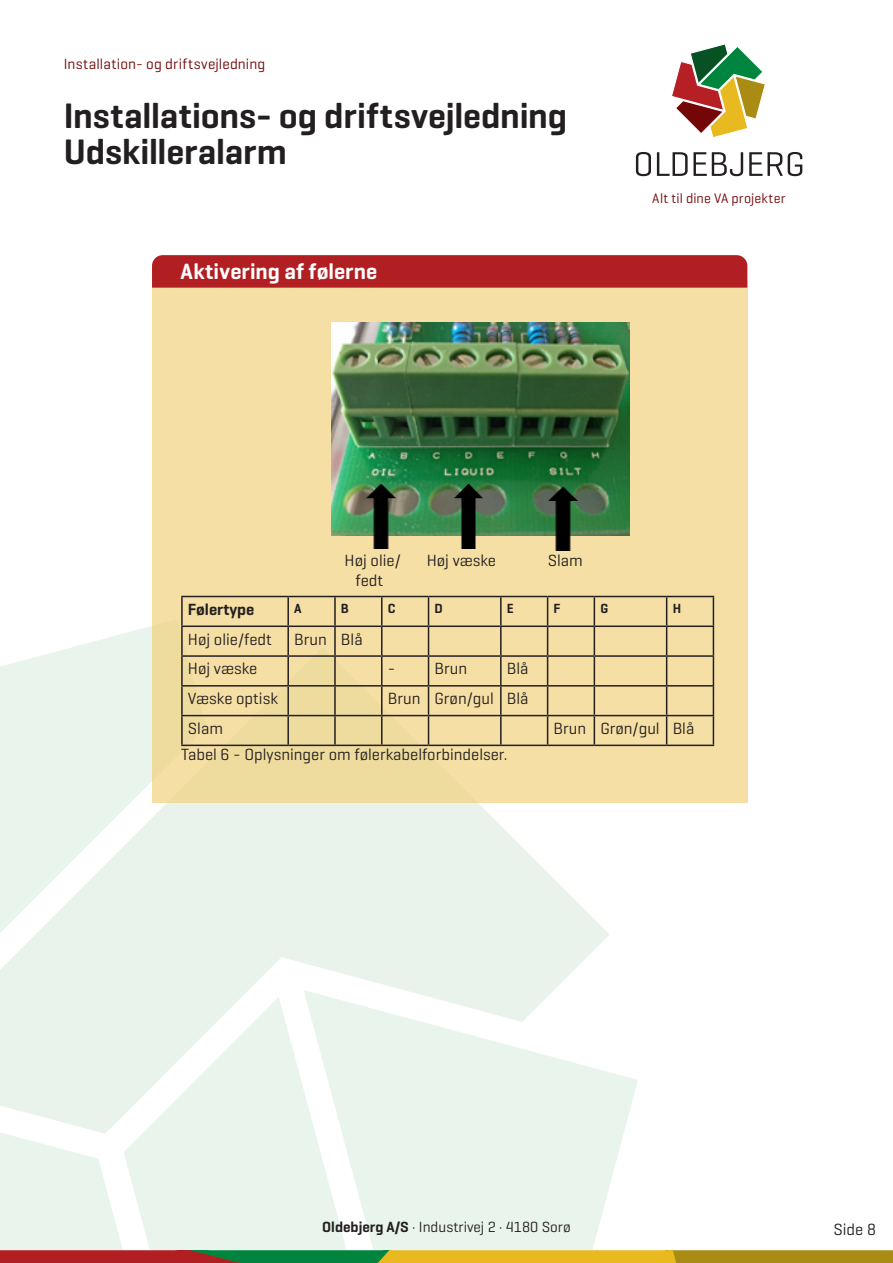
<style>
.page{position:relative;width:893px;height:1263px;background:#fff}
.page>*{position:absolute;margin:0;border:0;box-sizing:border-box;transform-origin:0 0}
.t1{font:600 36px/36px "Geogrotesque";letter-spacing:-.005em;color:#231f20}
.t2{font:600 22.5px "Geogrotesque";letter-spacing:.01em;color:#fff}
.Brød_9pkt_på_10_8{font:16.5px "Geogrotesque";color:#231f20}
.Brød_9pkt_på_10_8-2{font:600 16.5px "Geogrotesque";color:#231f20}
.t3{font:15px "Geogrotesque";color:#231f20}
.t4{font:15px "Geogrotesque";letter-spacing:.01em;color:#740607}
.t5{font:13.95px "Geogrotesque";letter-spacing:.01em;color:#740607}
.Brød_9pkt_på_10_8-3{font:600 13.5px "Geogrotesque";color:#231f20}
.s1{font-weight:600}
</style>
<div class="page">
<svg style="left:0;top:803px;width:609px;height:316px;background:#ebf4ed"></svg>
<svg style="left:109px;top:972px;width:176px;height:147px;fill:#e9f5ec"></svg>
<svg style="left:0;top:626px;width:221px;height:326px;background:#ecf5ee"></svg>
<svg style="left:285px;top:972px;width:353px;height:147px;fill:#e9f5ec"></svg>
<svg style="left:672px;top:44px;width:94px;height:93px"></svg>
<svg style="left:636px;top:152px;width:15px;height:24px"></svg>
<svg style="left:657px;top:152px;width:86px;height:24px"></svg>
<svg style="left:749px;top:152px;width:53px;height:24px"></svg>
<svg style="left:0;top:1119px;width:893px;height:144px"></svg>
<div style="left:152px;top:280px;width:595px;height:523px;background:#f5dfa4"></div>
<div style="left:152px;top:255px;width:595px;height:33px;background:#b21f23"></div>
<img style="left:331px;top:322px;width:299px;height:213px">
<img style="left:366px;top:484px;width:30px;height:64px">
<img style="left:453px;top:484px;width:30px;height:64px">
<hr style="left:181px;top:596px;width:107px;height:1px;background:#231f20">
<hr style="left:181px;top:597px;width:2px;height:28px;background:#231f20">
<hr style="left:288px;top:596px;width:47px;height:1px;background:#231f20">
<hr style="left:287px;top:597px;width:2px;height:28px;background:#231f20">
<hr style="left:335px;top:596px;width:47px;height:1px;background:#231f20">
<hr style="left:334px;top:597px;width:2px;height:28px;background:#231f20">
<hr style="left:382px;top:596px;width:46px;height:1px;background:#231f20">
<hr style="left:428px;top:596px;width:73px;height:1px;background:#231f20">
<hr style="left:501px;top:596px;width:47px;height:1px;background:#231f20">
<hr style="left:500px;top:597px;width:2px;height:28px;background:#231f20">
<hr style="left:548px;top:596px;width:46px;height:1px;background:#231f20">
<hr style="left:594px;top:596px;width:73px;height:1px;background:#231f20">
<hr style="left:667px;top:596px;width:47px;height:1px;background:#231f20">
<hr style="left:181px;top:625px;width:107px;height:2px;background:#231f20">
<hr style="left:181px;top:627px;width:2px;height:28px;background:#231f20">
<hr style="left:288px;top:625px;width:47px;height:2px;background:#231f20">
<hr style="left:287px;top:627px;width:2px;height:28px;background:#231f20">
<hr style="left:335px;top:625px;width:47px;height:2px;background:#231f20">
<hr style="left:334px;top:627px;width:2px;height:28px;background:#231f20">
<hr style="left:382px;top:625px;width:46px;height:2px;background:#231f20">
<hr style="left:428px;top:625px;width:73px;height:2px;background:#231f20">
<hr style="left:501px;top:625px;width:47px;height:2px;background:#231f20">
<hr style="left:500px;top:627px;width:2px;height:28px;background:#231f20">
<hr style="left:548px;top:625px;width:46px;height:2px;background:#231f20">
<hr style="left:594px;top:625px;width:73px;height:2px;background:#231f20">
<hr style="left:667px;top:625px;width:47px;height:2px;background:#231f20">
<hr style="left:181px;top:655px;width:107px;height:2px;background:#231f20">
<hr style="left:181px;top:657px;width:2px;height:28px;background:#231f20">
<hr style="left:288px;top:655px;width:47px;height:2px;background:#231f20">
<hr style="left:287px;top:657px;width:2px;height:28px;background:#231f20">
<hr style="left:335px;top:655px;width:47px;height:2px;background:#231f20">
<hr style="left:334px;top:657px;width:2px;height:28px;background:#231f20">
<hr style="left:382px;top:655px;width:46px;height:2px;background:#231f20">
<hr style="left:428px;top:655px;width:73px;height:2px;background:#231f20">
<hr style="left:501px;top:655px;width:47px;height:2px;background:#231f20">
<hr style="left:500px;top:657px;width:2px;height:28px;background:#231f20">
<hr style="left:548px;top:655px;width:46px;height:2px;background:#231f20">
<hr style="left:594px;top:655px;width:73px;height:2px;background:#231f20">
<hr style="left:667px;top:655px;width:47px;height:2px;background:#231f20">
<hr style="left:181px;top:685px;width:107px;height:1px;background:#231f20">
<hr style="left:181px;top:686px;width:2px;height:29px;background:#231f20">
<hr style="left:288px;top:685px;width:47px;height:1px;background:#231f20">
<hr style="left:287px;top:686px;width:2px;height:29px;background:#231f20">
<hr style="left:335px;top:685px;width:47px;height:1px;background:#231f20">
<hr style="left:334px;top:686px;width:2px;height:29px;background:#231f20">
<hr style="left:382px;top:685px;width:46px;height:1px;background:#231f20">
<hr style="left:428px;top:685px;width:73px;height:1px;background:#231f20">
<hr style="left:501px;top:685px;width:47px;height:1px;background:#231f20">
<hr style="left:500px;top:686px;width:2px;height:29px;background:#231f20">
<hr style="left:548px;top:685px;width:46px;height:1px;background:#231f20">
<hr style="left:594px;top:685px;width:73px;height:1px;background:#231f20">
<hr style="left:667px;top:685px;width:47px;height:1px;background:#231f20">
<hr style="left:181px;top:715px;width:107px;height:1px;background:#231f20">
<hr style="left:181px;top:716px;width:2px;height:29px;background:#231f20">
<hr style="left:288px;top:715px;width:47px;height:1px;background:#231f20">
<hr style="left:287px;top:716px;width:2px;height:29px;background:#231f20">
<hr style="left:335px;top:715px;width:47px;height:1px;background:#231f20">
<hr style="left:334px;top:716px;width:2px;height:29px;background:#231f20">
<hr style="left:382px;top:715px;width:46px;height:1px;background:#231f20">
<svg style="left:381px;top:597px;width:1px;height:148px"></svg>
<hr style="left:428px;top:715px;width:73px;height:1px;background:#231f20">
<svg style="left:428px;top:597px;width:1px;height:148px"></svg>
<hr style="left:501px;top:715px;width:47px;height:1px;background:#231f20">
<hr style="left:500px;top:716px;width:2px;height:29px;background:#231f20">
<hr style="left:548px;top:715px;width:46px;height:1px;background:#231f20">
<svg style="left:547px;top:597px;width:1px;height:148px"></svg>
<hr style="left:594px;top:715px;width:73px;height:1px;background:#231f20">
<svg style="left:594px;top:597px;width:1px;height:148px"></svg>
<hr style="left:667px;top:715px;width:47px;height:1px;background:#231f20">
<svg style="left:666px;top:597px;width:1px;height:148px"></svg>
<svg style="left:713px;top:597px;width:1px;height:148px"></svg>
<hr style="left:181px;top:745px;width:107px;height:1px;background:#231f20">
<hr style="left:288px;top:745px;width:47px;height:1px;background:#231f20">
<hr style="left:335px;top:745px;width:47px;height:1px;background:#231f20">
<hr style="left:382px;top:745px;width:46px;height:1px;background:#231f20">
<hr style="left:428px;top:745px;width:73px;height:1px;background:#231f20">
<hr style="left:501px;top:745px;width:47px;height:1px;background:#231f20">
<hr style="left:548px;top:745px;width:46px;height:1px;background:#231f20">
<hr style="left:594px;top:745px;width:73px;height:1px;background:#231f20">
<hr style="left:667px;top:745px;width:47px;height:1px;background:#231f20">
<img style="left:548px;top:486px;width:30px;height:65px">
<p class="t4" style="left:64px;top:54px;width:203px">Installation- og driftsvejledning</p>
<p class="t1" style="left:64px;top:97px;width:505px">Installations- og driftsvejledning<br>Udskilleralarm</p>
<p class="t2" style="left:180px;top:258px;width:198px">Aktivering af følerne</p>
<p class="t5" style="left:652px;top:190px;width:135px">Alt til dine VA projekter</p>
<p class="Brød_9pkt_på_10_8" style="left:345px;top:550px;width:58px">Høj olie/</p>
<p class="Brød_9pkt_på_10_8" style="left:427px;top:550px;width:71px">Høj væske</p>
<p class="Brød_9pkt_på_10_8" style="left:548px;top:550px;width:37px">Slam</p>
<p class="Brød_9pkt_på_10_8" style="left:356px;top:570px;width:29px">fedt</p>
<p class="Brød_9pkt_på_10_8-2" style="left:188px;top:599px;width:68px">Følertype</p>
<p class="Brød_9pkt_på_10_8-3" style="left:294px;top:600px;width:9px">A</p>
<p class="Brød_9pkt_på_10_8-3" style="left:341px;top:600px;width:10px">B</p>
<p class="Brød_9pkt_på_10_8-3" style="left:388px;top:600px;width:9px">C</p>
<p class="Brød_9pkt_på_10_8-3" style="left:434px;top:600px;width:10px">D</p>
<p class="Brød_9pkt_på_10_8-3" style="left:507px;top:600px;width:8px">E</p>
<p class="Brød_9pkt_på_10_8-3" style="left:554px;top:600px;width:8px">F</p>
<p class="Brød_9pkt_på_10_8-3" style="left:600px;top:600px;width:9px">G</p>
<p class="Brød_9pkt_på_10_8-3" style="left:673px;top:600px;width:10px">H</p>
<p class="Brød_9pkt_på_10_8" style="left:188px;top:629px;width:85px">Høj olie/fedt</p>
<p class="Brød_9pkt_på_10_8" style="left:294px;top:629px;width:34px">Brun</p>
<p class="Brød_9pkt_på_10_8" style="left:341px;top:629px;width:23px">Blå</p>
<p class="Brød_9pkt_på_10_8" style="left:188px;top:658px;width:71px">Høj væske</p>
<p class="Brød_9pkt_på_10_8" style="left:388px;top:658px;width:9px">-</p>
<p class="Brød_9pkt_på_10_8" style="left:434px;top:658px;width:34px">Brun</p>
<p class="Brød_9pkt_på_10_8" style="left:507px;top:658px;width:23px">Blå</p>
<p class="Brød_9pkt_på_10_8" style="left:188px;top:688px;width:92px">Væske optisk</p>
<p class="Brød_9pkt_på_10_8" style="left:388px;top:688px;width:34px">Brun</p>
<p class="Brød_9pkt_på_10_8" style="left:434px;top:688px;width:61px">Grøn/gul</p>
<p class="Brød_9pkt_på_10_8" style="left:507px;top:688px;width:23px">Blå</p>
<p class="Brød_9pkt_på_10_8" style="left:188px;top:718px;width:37px">Slam</p>
<p class="Brød_9pkt_på_10_8" style="left:554px;top:718px;width:34px">Brun</p>
<p class="Brød_9pkt_på_10_8" style="left:600px;top:718px;width:61px">Grøn/gul</p>
<p class="Brød_9pkt_på_10_8" style="left:673px;top:718px;width:23px">Blå</p>
<p class="Brød_9pkt_på_10_8" style="left:181px;top:744px;width:328px">Tabel 6 - Oplysninger om følerkabelforbindelser.</p>
<p class="t3" style="left:322px;top:1217px;width:250px"><span class="s1">Oldebjerg A/S</span> · Industrivej 2 · 4180 Sorø</p>
<p class="Brød_9pkt_på_10_8" style="left:833px;top:1219px;width:44px">Side 8</p>
</div>
